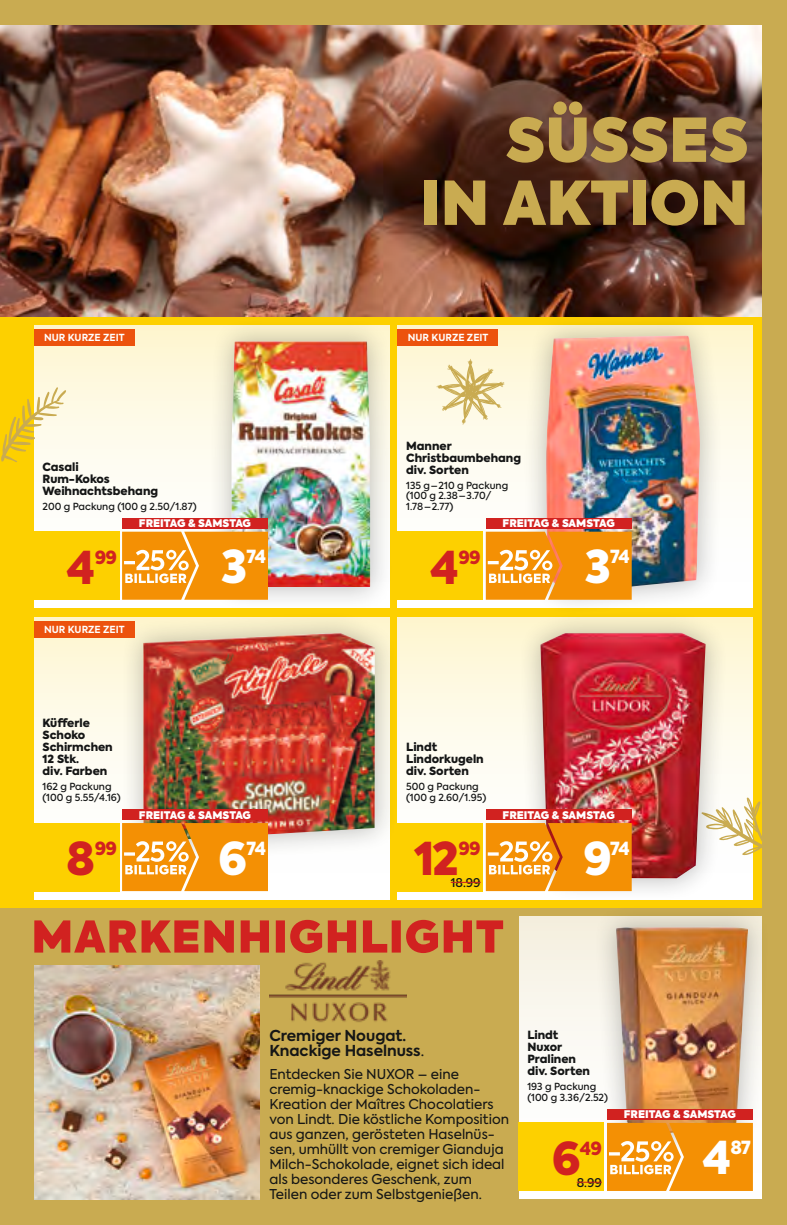
<style>
.page{position:relative;width:787px;height:1225px;background:#c9ab51}
.page>*{position:absolute;margin:0;border:0;box-sizing:border-box;transform-origin:0 0}
.t1{font:800 60px/63px "Axiforma";color:#c9ab51;text-align:right}
.Aktionspreis_BILLA{font:900 45px "Axiforma";color:#d12220}
.Aktionspreis_WGR_BIL{font:900 45px "Axiforma";color:#fff}
.Aktionspreis_BILLA-2{font:900 18px "Axiforma";letter-spacing:-.04em;color:#d12220}
.Aktionspreis_WGR_BIL-2{font:900 18px "Axiforma";letter-spacing:-.08em;color:#fff}
.MDW_Copy{font:700 15px "Axiforma";color:#151616}
.MDW_Copy-2{font:13.5px/15px "Axiforma";color:#151616}
.Kurant_BILLA{font:500 12px "Axiforma";color:#151616}
.Produktbezeichnung{font:900 11.25px/12px "Axiforma";color:#151616}
.Gültigkeit_WGR_BILLA{font:800 10.5px "Axiforma";letter-spacing:-.005em;color:#fff}
.Artikeltexte{font:500 9.75px "Axiforma";color:#151616}
.t2{font:700 9.75px "Axiforma";color:#fff}
.s1{font-weight:400}
</style>
<div class="page">
<div style="left:0;top:26px;width:761px;height:1173px;background:#fdd000"></div>
<img style="left:0;top:26px;width:761px;height:291px">
<div style="left:34px;top:325px;width:355px;height:283px;background:linear-gradient(to bottom,#fdf3d0,#fff)"></div>
<svg style="left:34px;top:617px;width:355px;height:282px;background:#fefaed"></svg>
<div style="left:398px;top:325px;width:355px;height:283px;background:linear-gradient(to bottom,#fef4d1,#feffff)"></div>
<div style="left:398px;top:617px;width:355px;height:282px;background:linear-gradient(to bottom,#fef7d7,#feffff)"></div>
<div style="left:0;top:908px;width:787px;height:317px;background:#c9ab51"></div>
<svg style="left:519px;top:916px;width:242px;height:283px;background:#faf7ef"></svg>
<svg style="left:34px;top:920px;width:469px;height:33px"></svg>
<img style="left:34px;top:965px;width:226px;height:234px">
<img style="left:269px;top:960px;width:137px;height:62px">
<svg style="left:1px;top:387px;width:65px;height:77px"></svg>
<svg style="left:728px;top:797px;width:34px;height:73px"></svg>
<svg style="left:436px;top:359px;width:68px;height:66px;background:#efe3b9"></svg>
<div style="left:119px;top:610px;width:279px;height:253px;background:#151616;opacity:.3"></div>
<img style="left:143px;top:632px;width:232px;height:207px">
<div style="left:522px;top:312px;width:201px;height:304px;background:#151616;opacity:.3"></div>
<img style="left:546px;top:335px;width:154px;height:257px">
<div style="left:207px;top:317px;width:187px;height:293px;background:#151616;opacity:.3"></div>
<img style="left:231px;top:341px;width:139px;height:246px">
<div style="left:593px;top:903px;width:177px;height:255px;background:#151616;opacity:.3"></div>
<img style="left:616px;top:927px;width:132px;height:196px">
<div style="left:519px;top:1123px;width:85px;height:68px;background:#fdd000"></div>
<div style="left:607px;top:1109px;width:146px;height:10px;background:#d12220"></div>
<svg style="left:576px;top:1123px;width:177px;height:68px"></svg>
<div style="left:398px;top:531px;width:85px;height:69px;background:#fdd000"></div>
<div style="left:486px;top:518px;width:145px;height:10px;background:#d12220"></div>
<svg style="left:486px;top:531px;width:145px;height:69px;background:#f49a1e"></svg>
<div style="left:34px;top:531px;width:85px;height:69px;background:#fdd000"></div>
<div style="left:122px;top:518px;width:146px;height:10px;background:#d12220"></div>
<svg style="left:122px;top:531px;width:146px;height:69px;background:#f59c21"></svg>
<div style="left:517px;top:609px;width:211px;height:293px;background:#151616;opacity:.3"></div>
<img style="left:540px;top:632px;width:165px;height:246px">
<div style="left:398px;top:823px;width:85px;height:68px;background:#fdd000"></div>
<svg style="left:451px;top:882px;width:29px;height:1px"></svg>
<div style="left:486px;top:809px;width:145px;height:11px;background:#d12220"></div>
<svg style="left:486px;top:823px;width:145px;height:68px;background:#f3981b"></svg>
<div style="left:34px;top:823px;width:85px;height:68px;background:#fdd000"></div>
<div style="left:122px;top:809px;width:146px;height:11px;background:#d12220"></div>
<svg style="left:122px;top:823px;width:146px;height:68px;background:#f49a1d"></svg>
<div style="left:34px;top:621px;width:100px;height:16px;background:#ec520d"></div>
<div style="left:398px;top:330px;width:100px;height:16px;background:#ec520d"></div>
<div style="left:34px;top:330px;width:100px;height:16px;background:#ec520d"></div>
<p class="t1" style="left:420px;top:109px;width:330px">SÜSSES<br>IN AKTION</p>
<p class="t2" style="left:44px;top:331px;width:82px">NUR KURZE ZEIT</p>
<p class="t2" style="left:408px;top:331px;width:82px">NUR KURZE ZEIT</p>
<p class="Produktbezeichnung" style="left:43px;top:460px;width:38px">Casali</p>
<p class="Produktbezeichnung" style="left:43px;top:472px;width:69px">Rum-Kokos</p>
<p class="Produktbezeichnung" style="left:43px;top:484px;width:117px">Weihnachtsbehang</p>
<p class="Artikeltexte" style="left:43px;top:499px;width:155px">200 g Packung (100 g 2.50/1.87)</p>
<p class="Aktionspreis_BILLA" style="left:67px;top:535px;width:30px">4</p>
<p class="Aktionspreis_BILLA-2" style="left:95px;top:544px;width:24px">99</p>
<p class="Gültigkeit_WGR_BILLA" style="left:139px;top:516px;width:114px">FREITAG &amp; SAMSTAG</p>
<p class="Aktionspreis_WGR_BIL" style="left:221px;top:535px;width:27px">3</p>
<p class="Aktionspreis_WGR_BIL-2" style="left:246px;top:544px;width:21px">74</p>
<p class="t2" style="left:44px;top:622px;width:82px">NUR KURZE ZEIT</p>
<p class="Produktbezeichnung" style="left:43px;top:717px;width:49px">Küfferle</p>
<p class="Produktbezeichnung" style="left:43px;top:729px;width:72px">Schoko<br>Schirmchen</p>
<p class="Produktbezeichnung" style="left:43px;top:753px;width:38px">12 Stk.</p>
<p class="Produktbezeichnung" style="left:43px;top:765px;width:66px">div. Farben</p>
<p class="Artikeltexte" style="left:43px;top:780px;width:71px">162 g Packung</p>
<p class="Artikeltexte" style="left:43px;top:791px;width:80px">(100 g 5.55/4.16)</p>
<p class="Aktionspreis_BILLA" style="left:66px;top:826px;width:30px">8</p>
<p class="Aktionspreis_BILLA-2" style="left:95px;top:835px;width:24px">99</p>
<p class="Gültigkeit_WGR_BILLA" style="left:139px;top:807px;width:114px">FREITAG &amp; SAMSTAG</p>
<p class="Aktionspreis_WGR_BIL" style="left:218px;top:826px;width:31px">6</p>
<p class="Aktionspreis_WGR_BIL-2" style="left:246px;top:835px;width:21px">74</p>
<p class="Produktbezeichnung" style="left:406px;top:439px;width:47px">Manner</p>
<p class="Produktbezeichnung" style="left:406px;top:451px;width:116px">Christbaumbehang</p>
<p class="Produktbezeichnung" style="left:406px;top:463px;width:64px">div. Sorten</p>
<p class="Artikeltexte" style="left:406px;top:478px;width:103px">135 g – 210 g Packung</p>
<p class="Artikeltexte" style="left:406px;top:489px;width:87px">(100 g 2.38 – 3.70/</p>
<p class="Artikeltexte" style="left:406px;top:499px;width:49px">1.78 – 2.77)</p>
<p class="Aktionspreis_BILLA" style="left:430px;top:535px;width:30px">4</p>
<p class="Aktionspreis_BILLA-2" style="left:458px;top:544px;width:24px">99</p>
<p class="Gültigkeit_WGR_BILLA" style="left:502px;top:516px;width:114px">FREITAG &amp; SAMSTAG</p>
<p class="Aktionspreis_WGR_BIL" style="left:585px;top:535px;width:27px">3</p>
<p class="Aktionspreis_WGR_BIL-2" style="left:610px;top:544px;width:21px">74</p>
<p class="Produktbezeichnung" style="left:406px;top:741px;width:32px">Lindt</p>
<p class="Produktbezeichnung" style="left:406px;top:753px;width:79px">Lindorkugeln</p>
<p class="Produktbezeichnung" style="left:406px;top:765px;width:64px">div. Sorten</p>
<p class="Artikeltexte" style="left:406px;top:780px;width:74px">500 g Packung</p>
<p class="Artikeltexte" style="left:406px;top:791px;width:82px">(100 g 2.60/1.95)</p>
<p class="Aktionspreis_BILLA" style="left:414px;top:826px;width:46px">12</p>
<p class="Aktionspreis_BILLA-2" style="left:458px;top:835px;width:24px">99</p>
<p class="Kurant_BILLA" style="left:451px;top:874px;width:31px">18.99</p>
<p class="Gültigkeit_WGR_BILLA" style="left:502px;top:807px;width:114px">FREITAG &amp; SAMSTAG</p>
<p class="Aktionspreis_WGR_BIL" style="left:583px;top:826px;width:30px">9</p>
<p class="Aktionspreis_WGR_BIL-2" style="left:610px;top:835px;width:21px">74</p>
<p class="MDW_Copy" style="left:269px;top:1025px;width:138px">Cremiger Nougat.</p>
<p class="MDW_Copy" style="left:269px;top:1040px;width:156px">Knackige Haselnuss<span class="s1">.</span></p>
<p class="MDW_Copy-2" style="left:269px;top:1067px;width:191px">Entdecken Sie NUXOR – eine</p>
<p class="MDW_Copy-2" style="left:269px;top:1082px;width:241px">cremig-knackige Schokoladen-Kreation der Maîtres Chocolatiers von Lindt. Die köstliche Komposition aus ganzen, gerösteten Haselnüs&shy;sen, umhüllt von cremiger Gianduja Milch-Schokolade, eignet sich ideal als besonderes Geschenk, zum</p>
<p class="MDW_Copy-2" style="left:269px;top:1187px;width:214px">Teilen oder zum Selbstgenießen.</p>
<p class="Produktbezeichnung" style="left:527px;top:1029px;width:32px">Lindt</p>
<p class="Produktbezeichnung" style="left:527px;top:1041px;width:36px">Nuxor</p>
<p class="Produktbezeichnung" style="left:527px;top:1053px;width:50px">Pralinen</p>
<p class="Produktbezeichnung" style="left:527px;top:1065px;width:64px">div. Sorten</p>
<p class="Artikeltexte" style="left:527px;top:1080px;width:70px">193 g Packung</p>
<p class="Artikeltexte" style="left:527px;top:1090px;width:82px">(100 g 3.36/2.52)</p>
<p class="Aktionspreis_BILLA" style="left:552px;top:1126px;width:31px">6</p>
<p class="Aktionspreis_BILLA-2" style="left:580px;top:1135px;width:24px">49</p>
<p class="Kurant_BILLA" style="left:576px;top:1174px;width:27px">8.99</p>
<p class="Gültigkeit_WGR_BILLA" style="left:624px;top:1107px;width:114px">FREITAG &amp; SAMSTAG</p>
<p class="Aktionspreis_WGR_BIL" style="left:702px;top:1126px;width:30px">4</p>
<p class="Aktionspreis_WGR_BIL-2" style="left:730px;top:1135px;width:22px">87</p>
</div>
